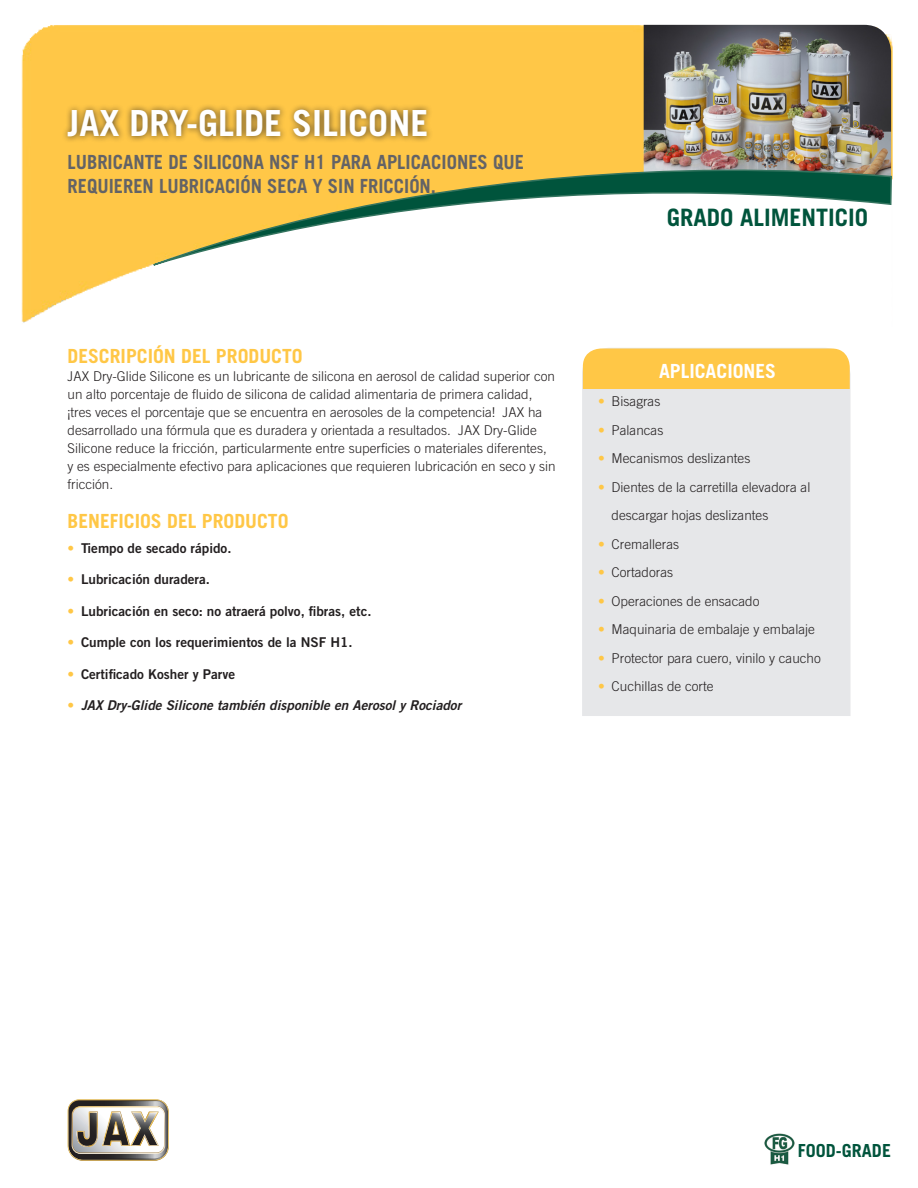
<style>
.page{position:relative;width:918px;height:1188px;background:#fff}
.page>*{position:absolute;margin:0;border:0;box-sizing:border-box;transform-origin:0 0}
.t1{font:700 36px "Trade Gothic";color:#fff}
.t2{font:700 24px "Trade Gothic";color:#00543c}
.t3{font:700 19.5px "Trade Gothic";color:#636366;scale:.95 1}
.t4{font:700 19.5px "Trade Gothic";color:#ffc746}
.t5{font:700 19.5px "Trade Gothic";color:#fff}
.t6{font:700 18px "Trade Gothic";color:#00543c}
.t7{font:300 13.5px/18px "Trade Gothic";color:#231f20}
.t8{font:13.5px "Trade Gothic Bold Two";color:#231f20}
.t9{font:italic 13.5px "Trade Gothic Bold Two";color:#231f20}
.s1{font-family:"Trade Gothic";font-weight:300;color:#ffc746}
.s2{font-family:"Trade Gothic";font-weight:300;font-style:normal;color:#ffc746}
.s3{color:#ffc746}
</style>
<div class="page">
<div style="left:582px;top:348px;width:268px;height:368px;background:#e6e7e9"></div>
<img style="left:21px;top:24px;width:872px;height:299px">
<div style="left:61px;top:103px;width:372px;height:41px;background:#231f20;opacity:.75"></div>
<div style="left:583px;top:349px;width:267px;height:40px;background:#ffc746"></div>
<img style="left:644px;top:25px;width:247px;height:145px">
<img style="left:765px;top:1134px;width:30px;height:31px">
<svg style="left:152px;top:170px;width:741px;height:97px"></svg>
<svg style="left:68px;top:1099px;width:101px;height:62px"></svg>
<p class="t1" style="left:68px;top:101px;width:362px">JAX DRY-GLIDE SILICONE</p>
<p class="t3" style="left:68px;top:151px;width:482px">LUBRICANTE DE SILICONA NSF H1 PARA APLICACIONES QUE</p>
<p class="t3" style="left:68px;top:174px;width:390px">REQUIEREN LUBRICACIÓN SECA Y SIN FRICCIÓN.</p>
<p class="t2" style="left:667px;top:203px;width:203px">GRADO ALIMENTICIO</p>
<p class="t4" style="left:68px;top:344px;width:237px">DESCRIPCIÓN DEL PRODUCTO</p>
<p class="t7" style="left:68px;top:367px;width:490px">JAX Dry-Glide Silicone es un lubricante de silicona en aerosol de calidad superior con un alto porcentaje de fluido de silicona de calidad alimentaria de primera calidad, ¡tres veces el porcentaje que se encuentra en aerosoles de la competencia! JAX ha desarrollado una fórmula que es duradera y orientada a resultados. JAX Dry-Glide Silicone reduce la fricción, particularmente entre superficies o materiales diferentes, y es especialmente efectivo para aplicaciones que requieren lubricación en seco y sin fricción.</p>
<p class="t4" style="left:68px;top:509px;width:223px">BENEFICIOS DEL PRODUCTO</p>
<p class="t8" style="left:68px;top:539px;width:165px"><span class="s1">•</span> Tiempo de secado rápido.</p>
<p class="t8" style="left:68px;top:571px;width:144px"><span class="s1">•</span> Lubricación duradera.</p>
<p class="t8" style="left:68px;top:602px;width:306px"><span class="s1">•</span> Lubricación en seco: no atraerá polvo, fibras, etc.</p>
<p class="t8" style="left:68px;top:634px;width:286px"><span class="s1">•</span> Cumple con los requerimientos de la NSF H1.</p>
<p class="t8" style="left:68px;top:665px;width:169px"><span class="s1">•</span> Certificado Kosher y Parve</p>
<p class="t9" style="left:68px;top:697px;width:395px"><span class="s2">•</span> JAX Dry-Glide Silicone también disponible en Aerosol y Rociador</p>
<p class="t5" style="left:659px;top:359px;width:119px">APLICACIONES</p>
<p class="t7" style="left:598px;top:392px;width:64px"><span class="s3">•</span> Bisagras</p>
<p class="t7" style="left:598px;top:421px;width:67px"><span class="s3">•</span> Palancas</p>
<p class="t7" style="left:598px;top:449px;width:154px"><span class="s3">•</span> Mecanismos deslizantes</p>
<p class="t7" style="left:612px;top:473px;width:200px;line-height:28.5px;text-indent:-14px"><span class="s3">•</span> Dientes de la carretilla elevadora al descargar hojas deslizantes</p>
<p class="t7" style="left:598px;top:535px;width:82px"><span class="s3">•</span> Cremalleras</p>
<p class="t7" style="left:598px;top:563px;width:76px"><span class="s3">•</span> Cortadoras</p>
<p class="t7" style="left:598px;top:592px;width:163px"><span class="s3">•</span> Operaciones de ensacado</p>
<p class="t7" style="left:598px;top:620px;width:218px"><span class="s3">•</span> Maquinaria de embalaje y embalaje</p>
<p class="t7" style="left:598px;top:649px;width:224px"><span class="s3">•</span> Protector para cuero, vinilo y caucho</p>
<p class="t7" style="left:598px;top:677px;width:117px"><span class="s3">•</span> Cuchillas de corte</p>
<p class="t6" style="left:798px;top:1140px;width:95px">FOOD-GRADE</p>
</div>
